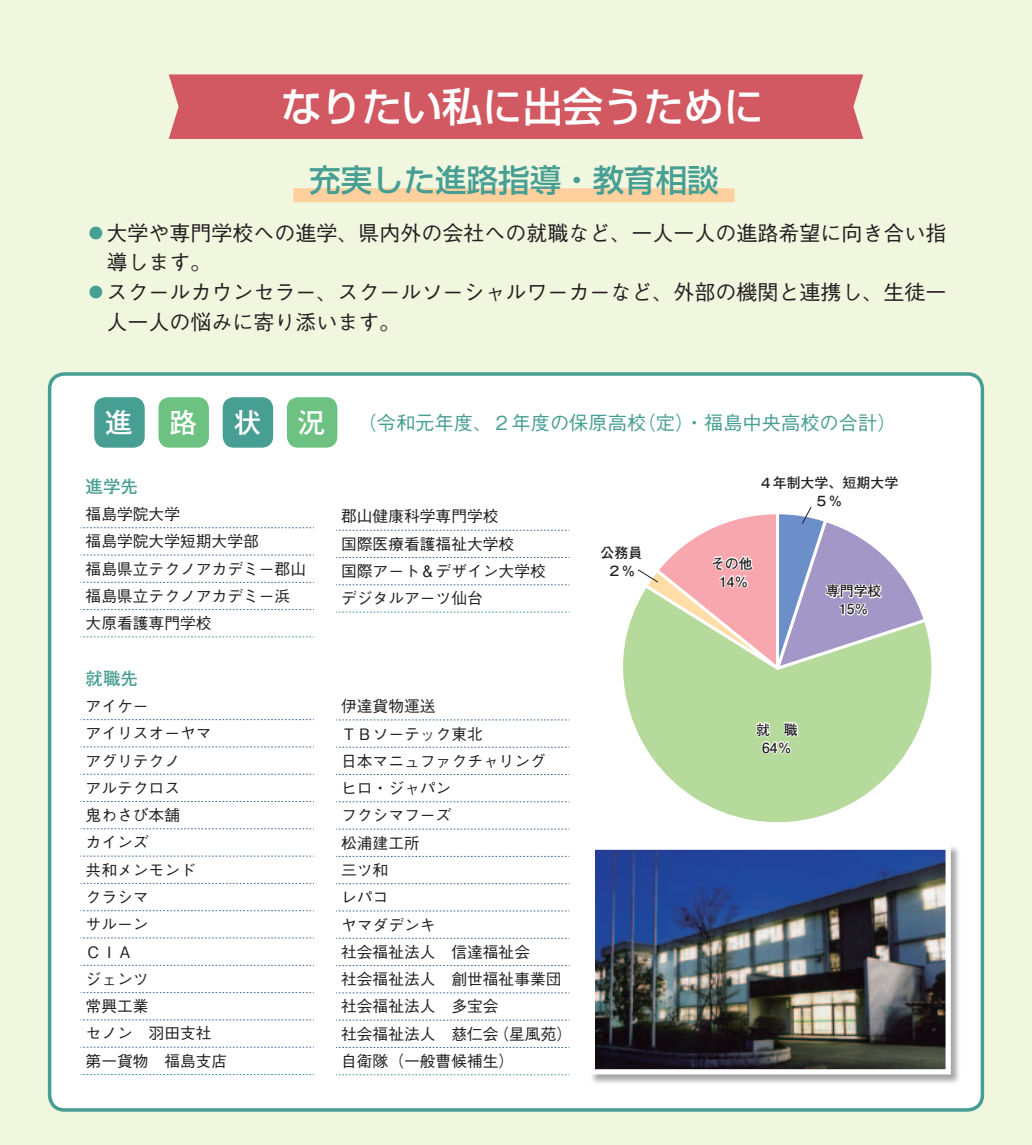
<style>
.page{position:relative;width:1032px;height:1145px;background:#fff}
.page>*{position:absolute;margin:0;border:0;box-sizing:border-box;transform-origin:0 0}
.t1{font:500 40.25px "Shin Go Pro";color:#fff}
.t2{font:500 31.5px "Shin Go Pro";color:#479e93}
.t3{font:700 27.65px "Futo Go B101 Pro";color:#fff}
.t4{font:500 21px "Gothic BBB Pro";color:#231f20}
.t5{font:500 19.25px "Gothic BBB Pro";color:#479e93}
.t6{font:700 17.5px "Futo Go B101 Pro";color:#479e93}
.t7{font:500 15.75px/27.3px "Gothic BBB Pro";color:#231f20}
.t8{font:700 14px/18px "Futo Go B101 Pro";color:#231f20;text-align:center}
.s1{color:#479e93}
.s2{font-family:"Futo Go B101 Pro";font-weight:700;font-size:27.65px;color:#fff}
</style>
<div class="page">
<div style="left:0;top:0;width:1032px;height:1144px;background:#f1f6df"></div>
<div style="left:50px;top:374px;width:932px;height:735px;background:#fff;border-radius:15px"></div>
<div style="left:48px;top:372px;width:936px;height:739px;border:4px solid #479e93;border-radius:15px"></div>
<svg style="left:81px;top:719px;width:233px;height:1px"></svg>
<svg style="left:81px;top:746px;width:233px;height:1px"></svg>
<svg style="left:81px;top:774px;width:233px;height:1px"></svg>
<svg style="left:81px;top:801px;width:233px;height:1px"></svg>
<svg style="left:81px;top:828px;width:233px;height:1px"></svg>
<svg style="left:81px;top:855px;width:233px;height:1px"></svg>
<svg style="left:81px;top:883px;width:233px;height:1px"></svg>
<svg style="left:81px;top:910px;width:233px;height:1px"></svg>
<svg style="left:81px;top:937px;width:233px;height:1px"></svg>
<svg style="left:81px;top:965px;width:233px;height:1px"></svg>
<svg style="left:81px;top:992px;width:233px;height:1px"></svg>
<svg style="left:81px;top:1019px;width:233px;height:1px"></svg>
<svg style="left:81px;top:1046px;width:233px;height:1px"></svg>
<svg style="left:81px;top:1074px;width:233px;height:1px"></svg>
<svg style="left:336px;top:719px;width:233px;height:1px"></svg>
<svg style="left:336px;top:747px;width:233px;height:1px"></svg>
<svg style="left:336px;top:774px;width:233px;height:1px"></svg>
<svg style="left:336px;top:801px;width:233px;height:1px"></svg>
<svg style="left:336px;top:828px;width:233px;height:1px"></svg>
<svg style="left:336px;top:856px;width:233px;height:1px"></svg>
<svg style="left:336px;top:883px;width:233px;height:1px"></svg>
<svg style="left:336px;top:910px;width:233px;height:1px"></svg>
<svg style="left:336px;top:938px;width:233px;height:1px"></svg>
<svg style="left:336px;top:965px;width:233px;height:1px"></svg>
<svg style="left:336px;top:992px;width:233px;height:1px"></svg>
<svg style="left:336px;top:1019px;width:233px;height:1px"></svg>
<svg style="left:336px;top:1047px;width:233px;height:1px"></svg>
<svg style="left:336px;top:1074px;width:233px;height:1px"></svg>
<div style="left:293px;top:188px;width:441px;height:14px;background:#fdd09e"></div>
<svg style="left:81px;top:527px;width:233px;height:1px"></svg>
<svg style="left:81px;top:554px;width:233px;height:1px"></svg>
<svg style="left:81px;top:582px;width:233px;height:1px"></svg>
<svg style="left:81px;top:609px;width:233px;height:1px"></svg>
<svg style="left:81px;top:636px;width:233px;height:1px"></svg>
<svg style="left:336px;top:530px;width:233px;height:1px"></svg>
<svg style="left:336px;top:557px;width:233px;height:1px"></svg>
<svg style="left:336px;top:584px;width:233px;height:1px"></svg>
<svg style="left:336px;top:612px;width:233px;height:1px"></svg>
<svg style="left:650px;top:642px;width:282px;height:181px"></svg>
<svg style="left:623px;top:506px;width:306px;height:249px"></svg>
<div style="left:589px;top:844px;width:372px;height:240px;background:#231f20;opacity:.4"></div>
<img style="left:596px;top:850px;width:349px;height:218px">
<div style="left:590px;top:844px;width:361px;height:230px;border:5px solid #fff"></div>
<div style="left:169px;top:74px;width:694px;height:65px;background:#d25962"></div>
<div style="left:94px;top:397px;width:51px;height:50px;background:#479e93;border-radius:11px"></div>
<div style="left:158px;top:397px;width:51px;height:50px;background:#6dc282;border-radius:11px"></div>
<div style="left:223px;top:397px;width:50px;height:50px;background:#479e93;border-radius:11px"></div>
<div style="left:287px;top:397px;width:50px;height:50px;background:#6dc282;border-radius:11px"></div>
<h1 class="t1" style="left:281px;top:74px;width:485px">なりたい私に出会うために</h1>
<h2 class="t2" style="left:309px;top:154px;width:411px">充実した進路指導・教育相談</h2>
<h3 class="t4" style="left:85px;top:216px;width:862px"><span class="s1">◦</span>大学や専門学校への進学、県内外の会社への就職など、一人一人の進路希望に向き合い指</h3>
<h3 class="t4" style="left:106px;top:245px;width:107px">導します。</h3>
<h3 class="t4" style="left:85px;top:275px;width:862px"><span class="s1">◦</span>スクールカウンセラー、スクールソーシャルワーカーなど、外部の機関と連携し、生徒一</h3>
<h3 class="t4" style="left:106px;top:305px;width:296px">人一人の悩みに寄り添います。</h3>
<h3 class="t3" style="left:105px;top:400px;width:29px">進</h3>
<h3 class="t3" style="left:169px;top:400px;width:29px">路</h3>
<h3 class="t3" style="left:233px;top:400px;width:29px">状</h3>
<p class="t5" style="left:298px;top:407px;width:600px"><span class="s2">況</span> （令和元年度、２年度の保原高校（定）・福島中央高校の合計）</p>
<p class="t6" style="left:86px;top:473px;width:54px">進学先</p>
<p class="t7" style="left:86px;top:498px;width:222px">福島学院大学<br>福島学院大学短期大学部<br>福島県立テクノアカデミー郡山福島県立テクノアカデミー浜大原看護専門学校</p>
<p class="t7" style="left:341px;top:501px;width:206px">郡山健康科学専門学校<br>国際医療看護福祉大学校<br>国際アート＆デザイン大学校デジタルアーツ仙台</p>
<p class="t6" style="left:86px;top:664px;width:54px">就職先</p>
<p class="t7" style="left:86px;top:690px;width:143px">アイケー<br>アイリスオーヤマアグリテクノ<br>アルテクロス<br>鬼わさび本舗<br>カインズ<br>共和メンモンド<br>クラシマ<br>サルーン<br>ＣＩＡ<br>ジェンツ<br>常興工業<br>セノン　羽田支社第一貨物　福島支店</p>
<p class="t7" style="left:341px;top:690px;width:233px">伊達貨物運送<br>ＴＢソーテック東北<br>日本マニュファクチャリング<br>ヒロ・ジャパン<br>フクシマフーズ<br>松浦建工所<br>三ツ和<br>レパコ<br>ヤマダデンキ<br>社会福祉法人　信達福祉会<br>社会福祉法人　創世福祉事業団社会福祉法人　多宝会<br>社会福祉法人　慈仁会（星風苑）自衛隊（一般曹候補生）</p>
<p class="t8" style="left:759px;top:471px;width:141px">４年制大学、短期大学<br>５％</p>
<p class="t8" style="left:600px;top:541px;width:43px">公務員<br>２％</p>
<p class="t8" style="left:711px;top:552px;width:43px">その他<br>14％</p>
<p class="t8" style="left:826px;top:580px;width:57px">専門学校<br>15％</p>
<p class="t8" style="left:756px;top:718px;width:43px">就　職<br>64％</p>
</div>
